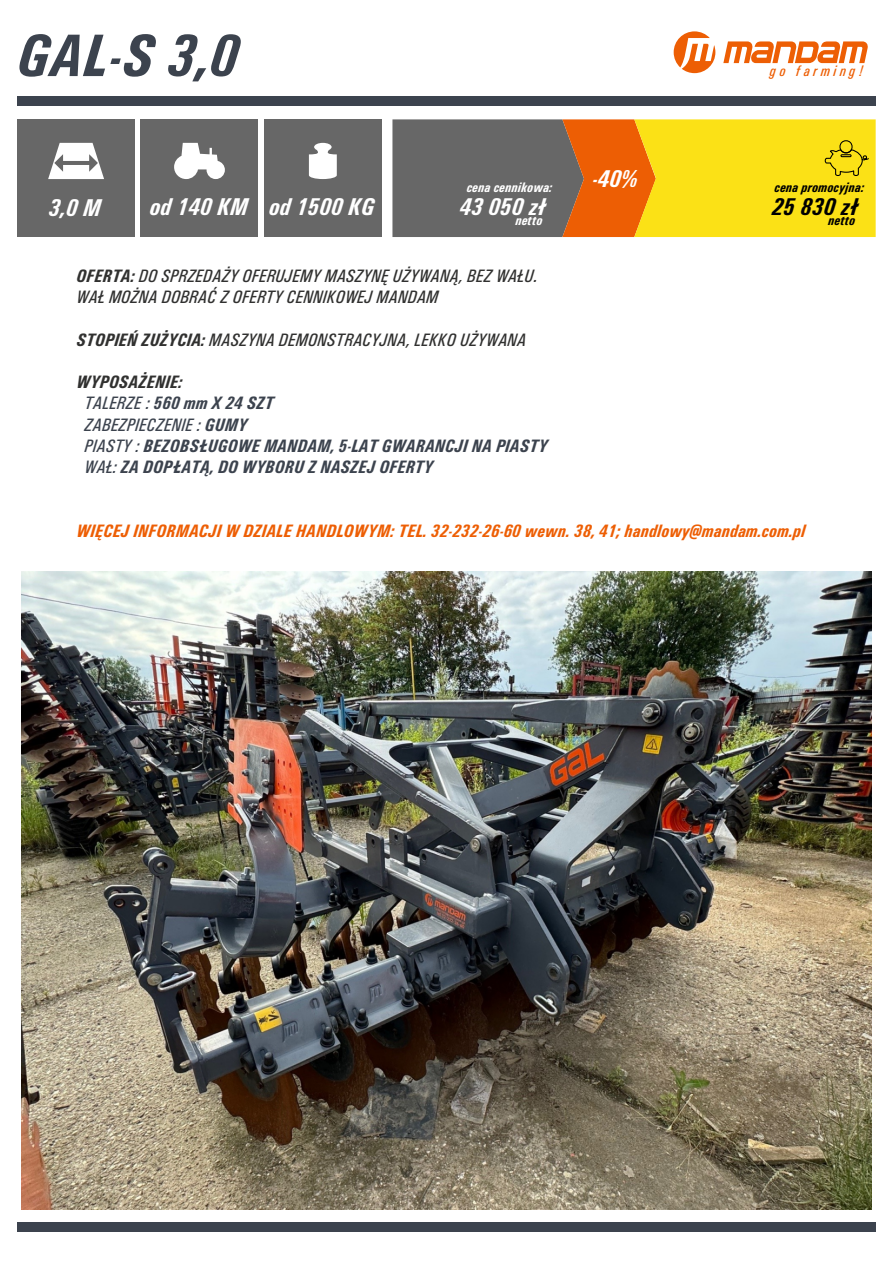
<style>
.page{position:relative;width:893px;height:1263px;background:#fff}
.page>*{position:absolute;margin:0;border:0;box-sizing:border-box;transform-origin:0 0}
.t1{font:italic 700 condensed 60.15px "Univers";color:#3c434e}
.t2{font:italic 700 condensed 24.3px "Univers";color:#fff}
.t3{font:italic 700 condensed 24.3px "Univers";color:#000}
.t4{font:italic 500 condensed 18px/21.3px "Univers";color:#313130}
.t5{font:italic 700 condensed 18px/21.3px "Univers";color:#3c434e}
.t6{font:italic 700 condensed 18px "Univers";color:#ed5e04}
.t7{font:italic 500 condensed 15.3px "Univers";color:#ed5e04}
.t8{font:italic 700 condensed 13.8px "Univers";color:#000}
.t9{font:italic 700 condensed 13.8px "Univers";color:#fff}
.s1{font-weight:700}
.s2{color:#313130}
.s3{font-weight:500}
</style>
<div class="page">
<svg style="left:674px;top:31px;width:41px;height:42px"></svg>
<svg style="left:723px;top:41px;width:145px;height:22px"></svg>
<div style="left:17px;top:97px;width:859px;height:9px;background:#3c434e"></div>
<div style="left:17px;top:1222px;width:859px;height:9px;background:#3c434e"></div>
<div style="left:264px;top:119px;width:118px;height:118px;background:#676767"></div>
<div style="left:141px;top:119px;width:117px;height:118px;background:#676767"></div>
<div style="left:17px;top:119px;width:118px;height:118px;background:#676767"></div>
<img style="left:21px;top:572px;width:851px;height:638px">
<svg style="left:48px;top:143px;width:56px;height:36px"></svg>
<svg style="left:174px;top:143px;width:51px;height:36px"></svg>
<svg style="left:309px;top:143px;width:28px;height:36px"></svg>
<svg style="left:392px;top:119px;width:484px;height:118px;background:#c19f32"></svg>
<h1 class="t1" style="left:17px;top:35px;width:223px">GAL-S 3,0</h1>
<h2 class="t2" style="left:49px;top:199px;width:54px">3,0 M</h2>
<h2 class="t2" style="left:150px;top:199px;width:226px">od 140 KM od 1500 KG</h2>
<p class="t7" style="left:770px;top:65px;width:95px">g o f a r m i n g !</p>
<h2 class="t2" style="left:592px;top:170px;width:46px">-40%</h2>
<p class="t9" style="left:467px;top:183px;width:87px">cena cennikowa:</p>
<p class="t8" style="left:774px;top:183px;width:91px">cena promocyjna:</p>
<h2 class="t2" style="left:460px;top:199px;width:88px">43 050 zł</h2>
<h2 class="t3" style="left:772px;top:199px;width:88px">25 830 zł</h2>
<p class="t9" style="left:515px;top:216px;width:29px">netto</p>
<p class="t8" style="left:828px;top:216px;width:29px">netto</p>
<p class="t4" style="left:76px;top:266px;width:463px"><span class="s1">OFERTA:</span> DO SPRZEDAŻY OFERUJEMY MASZYNĘ UŻYWANĄ, BEZ WAŁU.<br>WAŁ MOŻNA DOBRAĆ Z OFERTY CENNIKOWEJ MANDAM</p>
<p class="t4" style="left:76px;top:330px;width:452px"><span class="s1">STOPIEŃ ZUŻYCIA:</span> MASZYNA DEMONSTRACYJNA, LEKKO UŻYWANA</p>
<p class="t5" style="left:84px;top:373px;width:465px;text-indent:-8px"><span class="s2">WYPOSAŻENIE:<br></span><span class="s3">TALERZE :</span> 560 mm X 24 SZT<br><span class="s3">ZABEZPIECZENIE :</span> GUMY<br><span class="s3">PIASTY :</span> BEZOBSŁUGOWE MANDAM, 5-LAT GWARANCJI NA PIASTY<br><span class="s3">WAŁ:</span> ZA DOPŁATĄ, DO WYBORU Z NASZEJ OFERTY</p>
<p class="t6" style="left:76px;top:524px;width:730px">WIĘCEJ INFORMACJI W DZIALE HANDLOWYM: TEL. 32-232-26-60 wewn. 38, 41; handlowy@mandam.com.pl</p>
</div>
